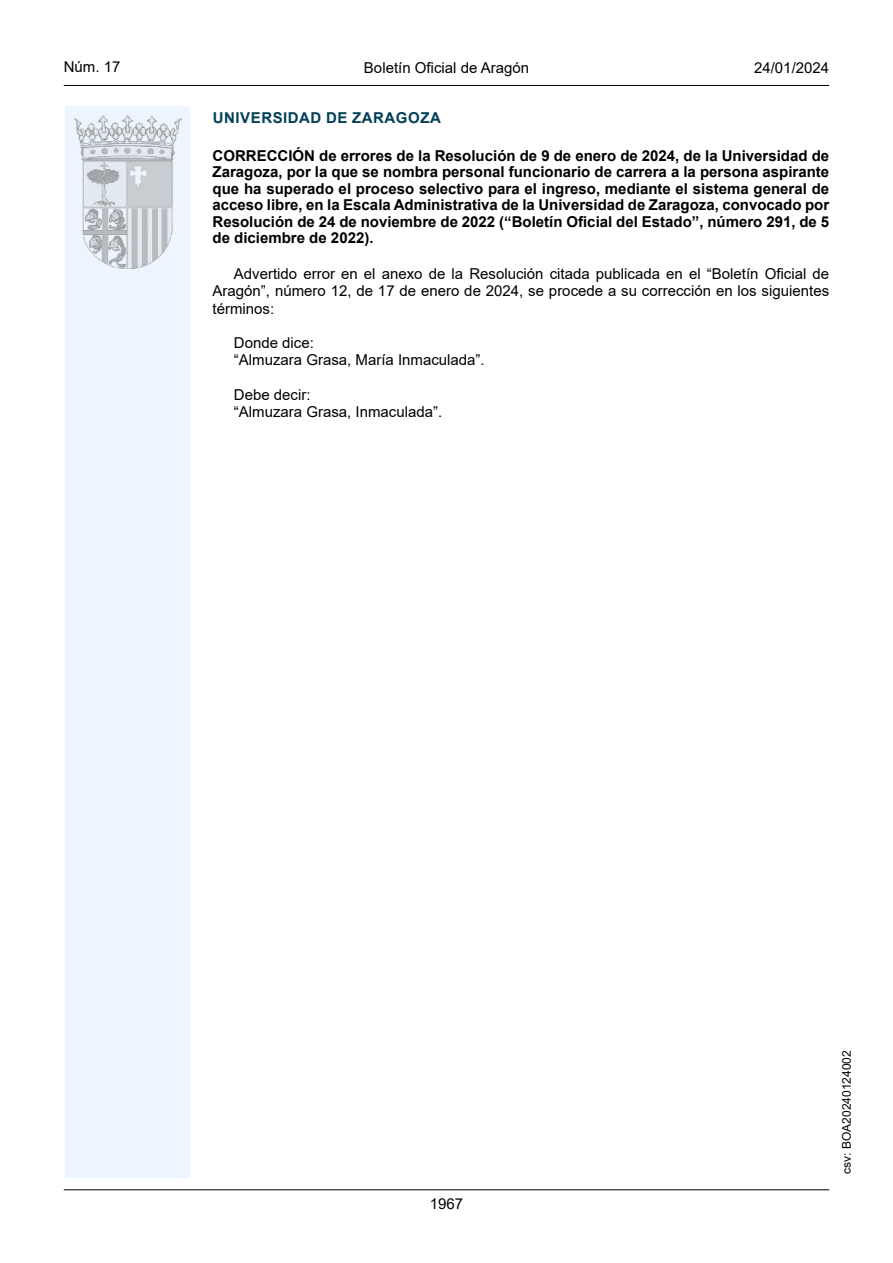
<style>
.page{position:relative;width:893px;height:1263px;background:#fff}
.page>*{position:absolute;margin:0;border:0;box-sizing:border-box;transform-origin:0 0}
.Titulo_text{font:15px/16.5px "Arial Bold MT2";color:#000;text-align:justify}
.inicio_de_parrafo{font:15px/17.2px "Arial";color:#000;text-align:justify}
.estilo_head-c{font:15px "Arial";color:#000}
.emisor_text{font:15px "Arial Bold MT2";letter-spacing:.035em;color:#003f58}
.estilo_head-d{font:15px "Arial MT2";color:#000}
.estilo_head-i{font:15px "Arial MT2";color:#000}
.numero_pagina{font:15px "Arial MT2";color:#000}
.estilo_head-i-2{font:12px "Arial MT2";color:#000}
.s1{font-family:"Arial";font-weight:700}
</style>
<div class="page">
<div style="left:65px;top:106px;width:125px;height:1072px;background:#edf6fe"></div>
<img style="left:75px;top:115px;width:106px;height:153px">
<hr style="left:64px;top:85px;width:765px;height:1px;background:#000">
<hr style="left:64px;top:1189px;width:765px;height:1px;background:#000">
<p class="estilo_head-i" style="left:64px;top:57px;width:58px">Núm. 17</p>
<p class="estilo_head-c" style="left:364px;top:57px;width:167px">Boletín Oficial de Aragón</p>
<p class="estilo_head-d" style="left:754px;top:57px;width:77px">24/01/2024</p>
<h5 class="emisor_text" style="left:213px;top:107px;width:229px">UNIVERSIDAD DE ZARAGOZA</h5>
<p class="Titulo_text" style="left:213px;top:147px;width:618px">CORRECCIÓN de errores de la Resolución de 9 de enero de 2024, de la Universidad de Zaragoza, por la que se nombra personal funcionario de carrera a la persona aspirante que ha superado el proceso selectivo para el ingreso, mediante el sistema general de acceso libre, en la Escala Administrativa de la Universidad de Zaragoza, convocado por <span class="s1">Resolución de 24 de noviembre de 2022 (“Boletín Oficial del Estado”, número 291, de 5 </span>de diciembre de 2022).</p>
<p class="inicio_de_parrafo" style="left:213px;top:265px;width:618px;text-indent:21px">Advertido error en el anexo de la Resolución citada publicada en el “Boletín Oficial de Aragón”, número 12, de 17 de enero de 2024, se procede a su corrección en los siguientes términos:</p>
<p class="inicio_de_parrafo" style="left:234px;top:334px;width:82px">Donde dice:</p>
<p class="inicio_de_parrafo" style="left:234px;top:351px;width:252px">“Almuzara Grasa, María Inmaculada”.</p>
<p class="inicio_de_parrafo" style="left:234px;top:386px;width:78px">Debe decir:</p>
<p class="inicio_de_parrafo" style="left:234px;top:403px;width:210px">“Almuzara Grasa, Inmaculada”.</p>
<p class="numero_pagina" style="left:430px;top:1193px;width:35px">1967</p>
<p class="estilo_head-i-2" style="left:838px;top:1174px;width:125px;rotate:-90deg">csv: BOA20240124002</p>
</div>
